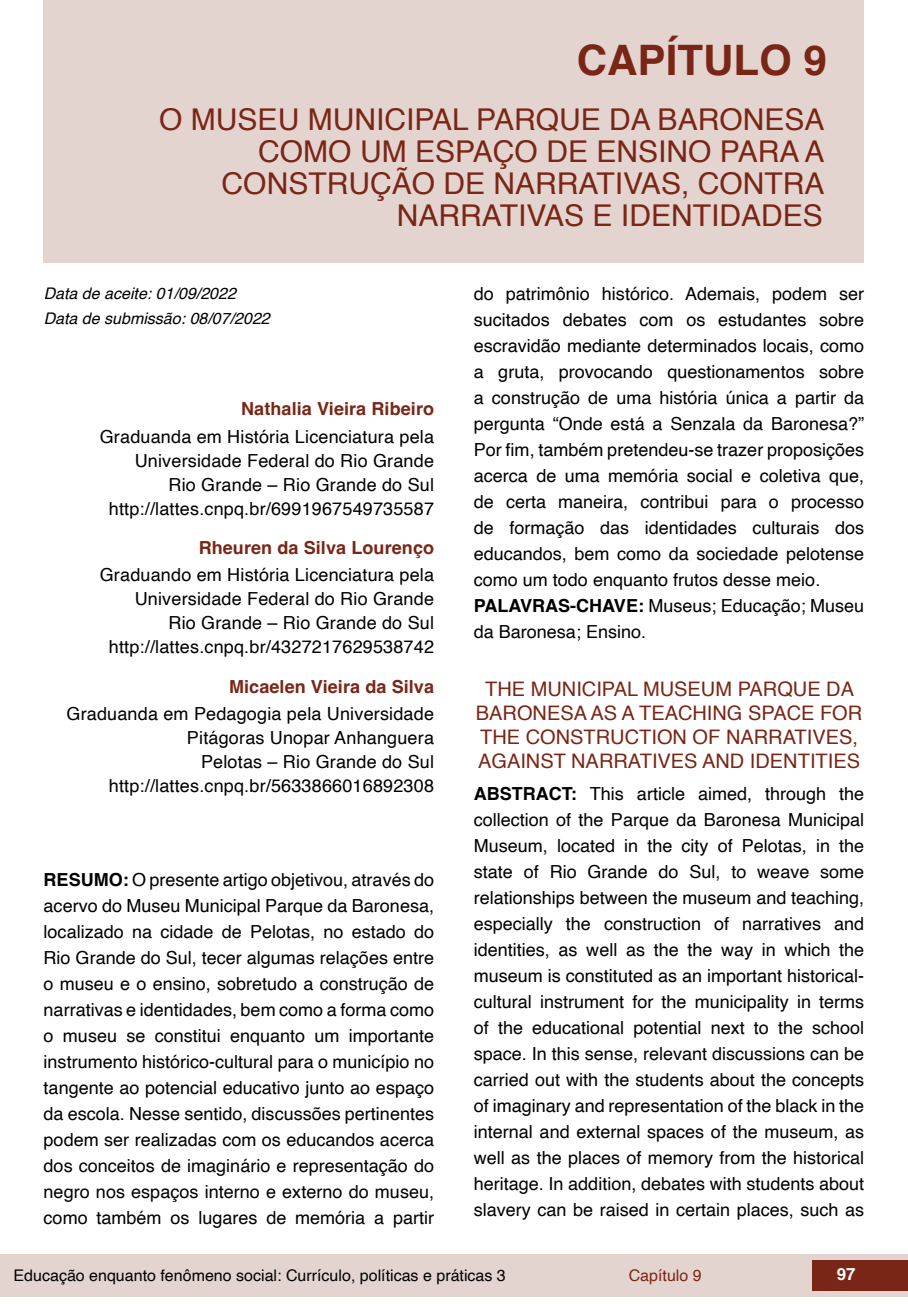
<style>
.page{position:relative;width:908px;height:1304px;background:#fff}
.page>*{position:absolute;margin:0;border:0;box-sizing:border-box;transform-origin:0 0}
.t1{font:700 42px "Helvetica";color:#7a2616}
.t2{font:30px/32px "Helvetica";color:#7a2616;text-align:right}
.t3{font:20px/24px "Helvetica";color:#7a2616;text-align:center}
.t4{font:18px/26px "Helvetica";color:#000;text-align:right}
.t5{font:700 18px "Helvetica";letter-spacing:.005em;color:#7a2616}
.t6{font:700 16.8px "Helvetica";color:#fff}
.t7{font:16px "Helvetica";color:#000}
.t8{font:italic 16px "Helvetica";color:#000}
.t9{font:16px "Helvetica";color:#7a2616}
.s1{font-weight:700}
</style>
<div class="page">
<div style="left:0;top:1254px;width:906px;height:43px;background:#e4d4d0"></div>
<div style="left:812px;top:1261px;width:95px;height:30px;background:#7a2616"></div>
<div style="left:44px;top:0;width:819px;height:263px;background:#e4d4d0"></div>
<h1 class="t1" style="left:576px;top:35px;width:251px">CAPÍTULO 9</h1>
<h2 class="t2" style="left:159px;top:104px;width:666px">O MUSEU MUNICIPAL PARQUE DA BARONESA<br>COMO UM ESPAÇO DE ENSINO PARA A<br>CONSTRUÇÃO DE NARRATIVAS, CONTRA<br>NARRATIVAS E IDENTIDADES</h2>
<p class="t8" style="left:44px;top:280px;width:194px">Data de aceite: 01/09/2022</p>
<p class="t8" style="left:44px;top:306px;width:227px">Data de submissão: 08/07/2022</p>
<p class="t5" style="left:241px;top:398px;width:194px">Nathalia Vieira Ribeiro</p>
<p class="t4" style="left:100px;top:425px;width:335px;line-height:24px">Graduanda em História Licenciatura pela Universidade Federal do Rio Grande<br>Rio Grande – Rio Grande do Sul http://lattes.cnpq.br/6991967549735587</p>
<p class="t5" style="left:198px;top:537px;width:237px">Rheuren da Silva Lourenço</p>
<p class="t4" style="left:100px;top:564px;width:335px;line-height:24px">Graduando em História Licenciatura pela Universidade Federal do Rio Grande<br>Rio Grande – Rio Grande do Sul http://lattes.cnpq.br/4327217629538742</p>
<p class="t5" style="left:229px;top:675px;width:206px">Micaelen Vieira da Silva</p>
<p class="t4" style="left:66px;top:702px;width:369px;line-height:24px">Graduanda em Pedagogia pela Universidade Pitágoras Unopar Anhanguera<br>Pelotas – Rio Grande do Sul http://lattes.cnpq.br/5633866016892308</p>
<p class="t4" style="left:44px;top:867px;width:392px;text-align:justify"><span class="s1">RESUMO:</span> O presente artigo objetivou, através do acervo do Museu Municipal Parque da Baronesa, localizado na cidade de Pelotas, no estado do Rio Grande do Sul, tecer algumas relações entre o museu e o ensino, sobretudo a construção de narrativas e identidades, bem como a forma como o museu se constitui enquanto um importante instrumento histórico-cultural para o município no tangente ao potencial educativo junto ao espaço da escola. Nesse sentido, discussões pertinentes podem ser realizadas com os educandos acerca dos conceitos de imaginário e representação do negro nos espaços interno e externo do museu, como também os lugares de memória a partir</p>
<p class="t4" style="left:473px;top:281px;width:392px;text-align:left">do patrimônio histórico. Ademais, podem ser sucitados debates com os estudantes sobre escravidão mediante determinados locais, como a gruta, provocando questionamentos sobre a construção de uma história única a partir da pergunta “Onde está a Senzala da Baronesa?” Por fim, também pretendeu-se trazer proposições acerca de uma memória social e coletiva que, de certa maneira, contribui para o processo de formação das identidades culturais dos educandos, bem como da sociedade pelotense como um todo enquanto frutos desse meio.<br><span class="s1">PALAVRAS-CHAVE:</span> Museus; Educação; Museu da Baronesa; Ensino.</p>
<p class="t3" style="left:475px;top:678px;width:388px">THE MUNICIPAL MUSEUM PARQUE DA<br>BARONESA AS A TEACHING SPACE FOR<br>THE CONSTRUCTION OF NARRATIVES,<br>AGAINST NARRATIVES AND IDENTITIES</p>
<p class="t4" style="left:473px;top:781px;width:392px;text-align:justify"><span class="s1">ABSTRACT:</span> This article aimed, through the collection of the Parque da Baronesa Municipal Museum, located in the city of Pelotas, in the state of Rio Grande do Sul, to weave some relationships between the museum and teaching, especially the construction of narratives and identities, as well as the the way in which the museum is constituted as an important historical&shy;cultural instrument for the municipality in terms of the educational potential next to the school space. In this sense, relevant discussions can be carried out with the students about the concepts of imaginary and representation of the black in the internal and external spaces of the museum, as well as the places of memory from the historical heritage. In addition, debates with students about slavery can be raised in certain places, such as</p>
<p class="t7" style="left:14px;top:1263px;width:493px">Educação enquanto fenômeno social: Currículo, políticas e práticas 3</p>
<p class="t9" style="left:628px;top:1263px;width:74px">Capítulo 9</p>
<p class="t6" style="left:836px;top:1264px;width:20px">97</p>
</div>
